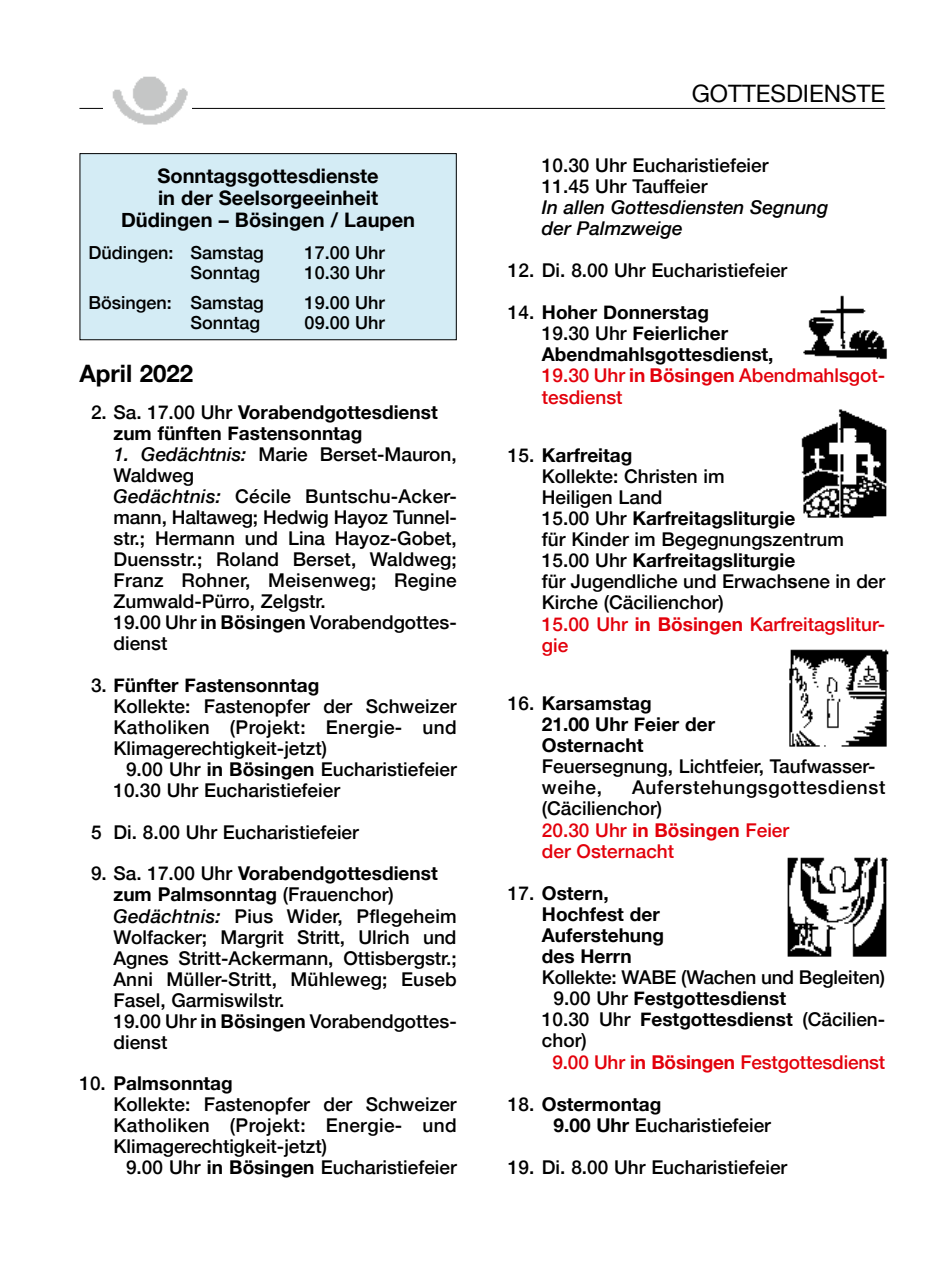
<style>
.page{position:relative;width:942px;height:1276px;background:#fff}
.page>*{position:absolute;margin:0;border:0;box-sizing:border-box;transform-origin:0 0}
.t1{font:24px "Helvetica Neue";color:#000}
.t2{font:700 24px "Helvetica Neue";color:#000}
.t3{font:700 20px/22px "Helvetica Neue";color:#000;text-align:center}
.t4{font:500 19px/21px "Helvetica Neue";color:#000}
.t5{font:700 19px/21px "Helvetica Neue";color:#000}
.t6{font:italic 500 19px/21px "Helvetica Neue";color:#000}
.t7{font:500 19px "Helvetica Neue";letter-spacing:-.01em;color:#e3000b}
.t8{font:500 18px "Helvetica Neue";color:#000}
.s1{font-weight:500}
.s2{font-style:italic}
.s3{font-weight:700}
.s4{font-weight:500;color:#e3000b}
.s5{color:#e3000b}
.s6{font-weight:700;color:#e3000b}
</style>
<div class="page">
<hr style="left:79px;top:108px;width:805px;height:1px;background:#000">
<div style="left:103px;top:66px;width:89px;height:73px;background:#fff"></div>
<img style="left:112px;top:76px;width:76px;height:49px">
<div style="left:80px;top:154px;width:376px;height:186px;background:#d4ecf5"></div>
<div style="left:79px;top:153px;width:377px;height:187px;border:1px solid #000"></div>
<img style="left:803px;top:295px;width:84px;height:65px">
<img style="left:801px;top:409px;width:86px;height:109px">
<img style="left:789px;top:649px;width:100px;height:98px">
<img style="left:787px;top:857px;width:101px;height:100px">
<p class="t3" style="left:121px;top:166px;width:295px">Sonntagsgottesdienste<br>in der Seelsorgeeinheit<br>Düdingen – Bösingen / Laupen</p>
<p class="t8" style="left:88px;top:238px;width:177px">Düdingen: Samstag</p>
<p class="t8" style="left:304px;top:238px;width:82px">17.00 Uhr</p>
<p class="t8" style="left:190px;top:258px;width:71px">Sonntag</p>
<p class="t8" style="left:304px;top:258px;width:82px">10.30 Uhr</p>
<p class="t8" style="left:88px;top:288px;width:177px">Bösingen: Samstag</p>
<p class="t8" style="left:304px;top:288px;width:82px">19.00 Uhr</p>
<p class="t8" style="left:190px;top:308px;width:71px">Sonntag</p>
<p class="t8" style="left:304px;top:308px;width:82px">09.00 Uhr</p>
<p class="t2" style="left:79px;top:354px;width:115px">April 2022</p>
<p class="t5" style="left:113px;top:402px;width:325px;text-indent:-22px"><span class="s1">2. Sa. 17.00 Uhr</span> Vorabendgottesdienst zum fünften Fastensonntag</p>
<p class="t4" style="left:113px;top:442px;width:345px"><span class="s2">1. Gedächtnis:</span> Marie Berset-Mauron,<br>Waldweg<br><span class="s2">Gedächtnis:</span> Cécile Buntschu-Acker&shy;mann, Haltaweg; Hedwig Hayoz Tunnel&shy;str.; Hermann und Lina Hayoz-Gobet,<br>Duensstr.; Roland Berset, Waldweg;<br>Franz Rohner, Meisenweg; Regine<br>Zumwald-Pürro, Zelgstr.<br>19.00 Uhr <span class="s3">in Bösingen</span> Vorabendgottes&shy;dienst</p>
<p class="t4" style="left:113px;top:673px;width:344px;text-indent:-22px">3. <span class="s3">Fünfter Fastensonntag<br></span>Kollekte: Fastenopfer der Schweizer<br>Katholiken (Projekt: Energie- und<br>Klimagerechtigkeit-jetzt)</p>
<p class="t4" style="left:113px;top:757px;width:344px;text-indent:13px">9.00 Uhr <span class="s3">in Bösingen</span> Eucharistiefeier<br>10.30 Uhr Eucharistiefeier</p>
<p class="t4" style="left:91px;top:820px;width:269px">5 Di. 8.00 Uhr Eucharistiefeier</p>
<p class="t4" style="left:113px;top:861px;width:344px;text-indent:-22px">9. Sa. 17.00 Uhr <span class="s3">Vorabendgottesdienst zum Palmsonntag</span> (Frauenchor)<br><span class="s2">Gedächtnis:</span> Pius Wider, Pflegeheim<br>Wolfacker; Margrit Stritt, Ulrich und<br>Agnes Stritt-Ackermann, Ottisbergstr.;<br>Anni Müller-Stritt, Mühleweg; Euseb<br>Fasel, Garmiswilstr.<br>19.00 Uhr <span class="s3">in Bösingen</span> Vorabendgottes&shy;dienst</p>
<p class="t4" style="left:113px;top:1071px;width:344px;text-indent:-34px">10. <span class="s3">Palmsonntag<br></span>Kollekte: Fastenopfer der Schweizer<br>Katholiken (Projekt: Energie- und<br>Klimagerechtigkeit-jetzt)</p>
<p class="t4" style="left:126px;top:1155px;width:332px">9.00 Uhr <span class="s3">in Bösingen</span> Eucharistiefeier</p>
<p class="t1" style="left:691px;top:76px;width:195px">GOTTESDIENSTE</p>
<p class="t4" style="left:541px;top:153px;width:228px">10.30 Uhr Eucharistiefeier<br>11.45 Uhr Tauffeier</p>
<p class="t6" style="left:541px;top:195px;width:288px">In allen Gottesdiensten Segnung der Palmzweige</p>
<p class="t4" style="left:507px;top:258px;width:281px">12. Di. 8.00 Uhr Eucharistiefeier</p>
<p class="t5" style="left:541px;top:302px;width:343px;text-indent:-34px"><span class="s1">14.</span> Hoher Donnerstag<br><span class="s1">19.30 Uhr</span> Feierlicher<br>Abendmahlsgottesdienst,<br><span class="s4">19.30 Uhr</span> <span class="s5">in Bösingen</span> <span class="s4">Abendmahlsgot&shy;tesdienst</span></p>
<p class="t4" style="left:541px;top:443px;width:345px;text-indent:-34px">15. <span class="s3">Karfreitag<br></span>Kollekte: Christen im<br>Heiligen Land<br>15.00 Uhr <span class="s3">Karfreitagsliturgie<br></span>für Kinder im Begegnungszentrum<br>15.00 Uhr <span class="s3">Karfreitagsliturgie<br></span>für Jugendliche und Erwach<span class="s3">s</span>ene in der<br>Kirche (Cäcilienchor)<br><span class="s5">15.00 Uhr</span> <span class="s6">in Bösingen</span> <span class="s5">Karfreitagslitur&shy;gie</span></p>
<p class="t5" style="left:541px;top:693px;width:174px;text-indent:-34px"><span class="s1">16.</span> Karsamstag<br>21.00 Uhr Feier der<br>Osternacht</p>
<p class="t4" style="left:541px;top:754px;width:335px">Feuersegnung, Lichtfeier, Taufwasser&shy;weihe,</p>
<p class="t4" style="left:541px;top:775px;width:345px;text-indent:90px">Auferstehungsgottesdienst (Cäcilienchor)<br><span class="s5">20.30 Uhr</span> <span class="s6">in Bösingen</span> <span class="s5">Feier<br>der Osternacht</span></p>
<p class="t5" style="left:541px;top:883px;width:124px;text-indent:-34px"><span class="s1">17.</span> Ostern,<br>Hochfest der<br>Auferstehung des Herrn</p>
<p class="t4" style="left:541px;top:965px;width:344px">Kollekte: WABE (Wachen und Begleiten)</p>
<p class="t5" style="left:553px;top:988px;width:234px"><span class="s1">9.00 Uhr</span> Festgottesdienst</p>
<p class="t4" style="left:541px;top:1007px;width:344px">10.30 Uhr <span class="s3">Festgottesdienst</span> (Cäcilien-</p>
<p class="t4" style="left:541px;top:1028px;width:46px">chor)</p>
<p class="t7" style="left:552px;top:1046px;width:334px">9.00 Uhr <span class="s3">in Bösingen</span> Festgottesdienst</p>
<p class="t4" style="left:553px;top:1092px;width:219px;text-indent:-46px">18. <span class="s3">Ostermontag<br>9.00 Uhr</span> Eucharistiefeier</p>
<p class="t4" style="left:507px;top:1155px;width:281px">19. Di. 8.00 Uhr Eucharistiefeier</p>
</div>
